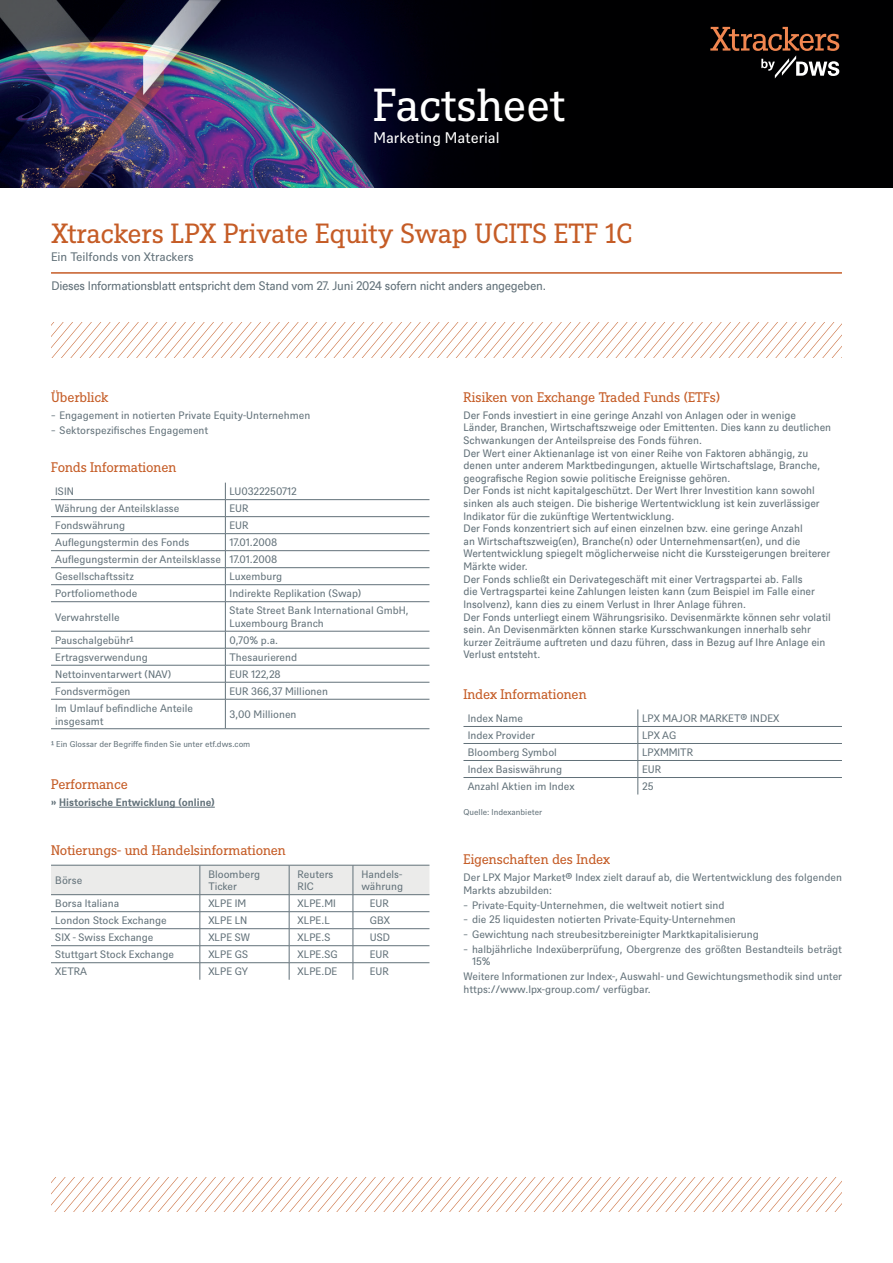
<style>
.page{position:relative;width:893px;height:1263px;background:#fff}
.page>*{position:absolute;margin:0;border:0;box-sizing:border-box;transform-origin:0 0}
.t1{font:45px "DWS Slab";letter-spacing:-.01em;color:#fff}
.t2{font:27px "DWS Slab";letter-spacing:-.005em;color:#c55c26}
.t3{font:15px "DWS Sans";color:#fff}
.t4{font:13.5px "DWS Slab";letter-spacing:-.01em;color:#c55c26}
.t5{font:12px "DWS Sans TT";letter-spacing:-.025em;color:#627179}
.t6{font:12px "DWS Sans";color:#627179}
.t7{font:10.5px/12.6px "DWS Sans";color:#627179}
.t8{font:10.5px/12.6px "DWS Sans TT";letter-spacing:-.005em;color:#627179}
.t9{font:700 10.5px "DWS Sans";color:#627179}
.t10{font:8.25px "DWS Sans";color:#627179}
</style>
<div class="page">
<hr style="left:59px;top:807px;width:156px;height:1px;background:#627179">
<hr style="left:51px;top:499px;width:174px;height:1px;background:#627179">
<hr style="left:225px;top:499px;width:204px;height:1px;background:#627179">
<hr style="left:51px;top:516px;width:174px;height:1px;background:#627179">
<hr style="left:225px;top:516px;width:204px;height:1px;background:#627179">
<hr style="left:51px;top:533px;width:174px;height:1px;background:#627179">
<hr style="left:225px;top:533px;width:204px;height:1px;background:#627179">
<hr style="left:51px;top:550px;width:174px;height:1px;background:#627179">
<hr style="left:225px;top:550px;width:204px;height:1px;background:#627179">
<hr style="left:51px;top:567px;width:174px;height:1px;background:#627179">
<hr style="left:225px;top:567px;width:204px;height:1px;background:#627179">
<hr style="left:51px;top:584px;width:174px;height:1px;background:#627179">
<hr style="left:225px;top:584px;width:204px;height:1px;background:#627179">
<hr style="left:51px;top:601px;width:174px;height:1px;background:#627179">
<hr style="left:225px;top:601px;width:204px;height:1px;background:#627179">
<hr style="left:51px;top:631px;width:174px;height:1px;background:#627179">
<hr style="left:225px;top:631px;width:204px;height:1px;background:#627179">
<hr style="left:51px;top:648px;width:174px;height:1px;background:#627179">
<hr style="left:225px;top:648px;width:204px;height:1px;background:#627179">
<hr style="left:51px;top:665px;width:174px;height:1px;background:#627179">
<hr style="left:51px;top:682px;width:174px;height:1px;background:#627179">
<hr style="left:51px;top:699px;width:174px;height:1px;background:#627179">
<hr style="left:51px;top:728px;width:174px;height:1px;background:#627179">
<hr style="left:225px;top:665px;width:204px;height:1px;background:#627179">
<hr style="left:225px;top:682px;width:204px;height:1px;background:#627179">
<hr style="left:225px;top:699px;width:204px;height:1px;background:#627179">
<hr style="left:225px;top:728px;width:204px;height:1px;background:#627179">
<svg style="left:225px;top:483px;width:1px;height:245px"></svg>
<svg style="left:51px;top:865px;width:378px;height:115px"></svg>
<hr style="left:463px;top:726px;width:175px;height:1px;background:#627179">
<hr style="left:638px;top:726px;width:204px;height:1px;background:#627179">
<hr style="left:463px;top:743px;width:175px;height:1px;background:#627179">
<hr style="left:638px;top:743px;width:204px;height:1px;background:#627179">
<hr style="left:463px;top:760px;width:175px;height:1px;background:#627179">
<hr style="left:638px;top:760px;width:204px;height:1px;background:#627179">
<hr style="left:463px;top:777px;width:175px;height:1px;background:#627179">
<hr style="left:638px;top:777px;width:204px;height:1px;background:#627179">
<svg style="left:638px;top:709px;width:1px;height:85px"></svg>
<hr style="left:51px;top:272px;width:791px;height:2px;background:#c55c26">
<svg style="left:52px;top:322px;width:790px;height:35px"></svg>
<img style="left:0;top:0;width:893px;height:188px">
<svg style="left:710px;top:27px;width:129px;height:51px;background:#3a2921"></svg>
<svg style="left:51px;top:1177px;width:791px;height:35px"></svg>
<h1 class="t1" style="left:373px;top:74px;width:193px">Factsheet</h1>
<h3 class="t3" style="left:373px;top:127px;width:128px">Marketing Material</h3>
<h2 class="t2" style="left:51px;top:215px;width:583px">Xtrackers LPX Private Equity Swap UCITS ETF 1C</h2>
<p class="t6" style="left:51px;top:249px;width:144px">Ein Teilfonds von Xtrackers</p>
<p class="t5" style="left:51px;top:278px;width:496px">Dieses Informationsblatt entspricht dem Stand vom 27. Juni 2024 sofern nicht anders angegeben.</p>
<p class="t4" style="left:51px;top:388px;width:59px">Überblick</p>
<p class="t7" style="left:51px;top:407px;width:261px;line-height:14.7px">̵ Engagement in notierten Private Equity-Unternehmen ̵ Sektorspezifisches Engagement</p>
<p class="t4" style="left:51px;top:458px;width:127px">Fonds Informationen</p>
<p class="t7" style="left:55px;top:485px;width:20px">ISIN</p>
<p class="t7" style="left:230px;top:485px;width:69px">LU0322250712</p>
<p class="t7" style="left:55px;top:502px;width:126px">Währung der Anteilsklasse</p>
<p class="t7" style="left:230px;top:502px;width:20px">EUR</p>
<p class="t7" style="left:55px;top:519px;width:71px">Fondswährung</p>
<p class="t7" style="left:230px;top:519px;width:20px">EUR</p>
<p class="t7" style="left:55px;top:536px;width:136px">Auflegungstermin des Fonds</p>
<p class="t7" style="left:55px;top:533px;width:224px;line-height:17px;text-align:justify;text-indent:174px">17.01.2008<br>Auflegungstermin der Anteilsklasse 17.01.2008<br>Gesellschaftssitz</p>
<p class="t7" style="left:230px;top:570px;width:54px">Luxemburg</p>
<p class="t7" style="left:55px;top:587px;width:84px">Portfoliomethode</p>
<p class="t7" style="left:230px;top:587px;width:133px">Indirekte Replikation (Swap)</p>
<p class="t7" style="left:55px;top:610px;width:66px">Verwahrstelle</p>
<p class="t7" style="left:230px;top:604px;width:181px">State Street Bank International GmbH,<br>Luxembourg Branch</p>
<p class="t7" style="left:55px;top:633px;width:80px">Pauschalgebühr¹</p>
<p class="t7" style="left:230px;top:633px;width:50px">0,70% p.a.</p>
<p class="t7" style="left:55px;top:650px;width:94px">Ertragsverwendung</p>
<p class="t7" style="left:230px;top:650px;width:69px">Thesaurierend</p>
<p class="t7" style="left:55px;top:667px;width:117px">Nettoinventarwert (NAV)</p>
<p class="t7" style="left:230px;top:667px;width:53px">EUR 122,28</p>
<p class="t7" style="left:55px;top:684px;width:77px">Fondsvermögen</p>
<p class="t7" style="left:230px;top:684px;width:100px">EUR 366,37 Millionen</p>
<p class="t7" style="left:55px;top:701px;width:139px">Im Umlauf befindliche Anteile insgesamt</p>
<p class="t7" style="left:230px;top:707px;width:68px">3,00 Millionen</p>
<p class="t10" style="left:51px;top:738px;width:201px">¹ Ein Glossar der Begriffe finden Sie unter etf.dws.com</p>
<p class="t4" style="left:51px;top:775px;width:78px">Performance</p>
<p class="t9" style="left:51px;top:795px;width:165px">» Historische Entwicklung (online)</p>
<p class="t4" style="left:51px;top:841px;width:236px">Notierungs- und Handelsinformationen</p>
<p class="t7" style="left:55px;top:873px;width:29px">Börse</p>
<p class="t7" style="left:208px;top:867px;width:53px">Bloomberg<br>Ticker</p>
<p class="t7" style="left:298px;top:867px;width:37px">Reuters<br>RIC</p>
<p class="t7" style="left:361px;top:867px;width:43px">Handels&shy;währung</p>
<p class="t7" style="left:55px;top:897px;width:66px">Borsa Italiana</p>
<p class="t7" style="left:208px;top:897px;width:39px">XLPE IM</p>
<p class="t7" style="left:298px;top:897px;width:40px">XLPE.MI</p>
<p class="t7" style="left:370px;top:897px;width:20px">EUR</p>
<p class="t7" style="left:55px;top:914px;width:113px">London Stock Exchange</p>
<p class="t7" style="left:208px;top:914px;width:41px">XLPE LN</p>
<p class="t7" style="left:298px;top:914px;width:34px">XLPE.L</p>
<p class="t7" style="left:370px;top:914px;width:22px">GBX</p>
<p class="t7" style="left:55px;top:931px;width:100px">SIX - Swiss Exchange</p>
<p class="t7" style="left:208px;top:931px;width:43px">XLPE SW</p>
<p class="t7" style="left:298px;top:931px;width:34px">XLPE.S</p>
<p class="t7" style="left:370px;top:931px;width:22px">USD</p>
<p class="t7" style="left:55px;top:948px;width:120px">Stuttgart Stock Exchange</p>
<p class="t7" style="left:208px;top:948px;width:41px">XLPE GS</p>
<p class="t7" style="left:298px;top:948px;width:42px">XLPE.SG</p>
<p class="t7" style="left:370px;top:948px;width:20px">EUR</p>
<p class="t7" style="left:55px;top:965px;width:33px">XETRA</p>
<p class="t7" style="left:208px;top:965px;width:41px">XLPE GY</p>
<p class="t7" style="left:298px;top:965px;width:41px">XLPE.DE</p>
<p class="t7" style="left:370px;top:965px;width:20px">EUR</p>
<p class="t4" style="left:463px;top:388px;width:258px">Risiken von Exchange Traded Funds (ETFs)</p>
<p class="t8" style="left:463px;top:408px;width:369px">Der Fonds investiert in eine geringe Anzahl von Anlagen oder in wenige Länder, Branchen, Wirtschaftszweige oder Emittenten. Dies kann zu deutlichen Schwankungen der Anteilspreise des Fonds führen.<br>Der Wert einer Aktienanlage ist von einer Reihe von Faktoren abhängig, zu denen unter anderem Marktbedingungen, aktuelle Wirtschaftslage, Branche, geografische Region sowie politische Ereignisse gehören.<br>Der Fonds ist nicht kapitalgeschützt. Der Wert Ihrer Investition kann sowohl sinken als auch steigen. Die bisherige Wertentwicklung ist kein zuverlässiger Indikator für die zukünftige Wertentwicklung.<br>Der Fonds konzentriert sich auf einen einzelnen bzw. eine geringe Anzahl<br>an Wirtschaftszweig(en), Branche(n) oder Unternehmensart(en), und die Wertentwicklung spiegelt möglicherweise nicht die Kurssteigerungen breiterer Märkte wider.<br>Der Fonds schließt ein Derivategeschäft mit einer Vertragspartei ab. Falls<br>die Vertragspartei keine Zahlungen leisten kann (zum Beispiel im Falle einer Insolvenz), kann dies zu einem Verlust in Ihrer Anlage führen.<br>Der Fonds unterliegt einem Währungsrisiko. Devisenmärkte können sehr volatil sein. An Devisenmärkten können starke Kursschwankungen innerhalb sehr kurzer Zeiträume auftreten und dazu führen, dass in Bezug auf Ihre Anlage ein Verlust entsteht.</p>
<p class="t4" style="left:463px;top:685px;width:125px">Index Informationen</p>
<p class="t7" style="left:468px;top:711px;width:57px">Index Name</p>
<p class="t7" style="left:642px;top:711px;width:139px">LPX MAJOR MARKET® INDEX</p>
<p class="t7" style="left:468px;top:728px;width:69px">Index Provider</p>
<p class="t7" style="left:642px;top:728px;width:36px">LPX AG</p>
<p class="t7" style="left:468px;top:745px;width:91px">Bloomberg Symbol</p>
<p class="t7" style="left:642px;top:745px;width:52px">LPXMMITR</p>
<p class="t7" style="left:468px;top:762px;width:96px">Index Basiswährung</p>
<p class="t7" style="left:642px;top:762px;width:20px">EUR</p>
<p class="t7" style="left:468px;top:779px;width:108px">Anzahl Aktien im Index</p>
<p class="t7" style="left:642px;top:779px;width:13px">25</p>
<p class="t10" style="left:463px;top:807px;width:80px">Quelle: Indexanbieter</p>
<p class="t4" style="left:463px;top:850px;width:148px">Eigenschaften des Index</p>
<p class="t7" style="left:463px;top:870px;width:380px">Der LPX Major Market® Index zielt darauf ab, die Wertentwicklung des folgenden<br>Markts abzubilden:</p>
<p class="t7" style="left:463px;top:897px;width:380px;line-height:14.7px">̵ Private-Equity-Unternehmen, die weltweit notiert sind<br>̵ die 25 liquidesten notierten Private-Equity-Unternehmen<br>̵ Gewichtung nach streubesitzbereinigter Marktkapitalisierung<br>̵ halbjährliche Indexüberprüfung, Obergrenze des größten Bestandteils beträgt</p>
<p class="t7" style="left:463px;top:953px;width:380px;line-height:14.7px;text-indent:9px">15%<br>Weitere Informationen zur Index-, Auswahl- und Gewichtungsmethodik sind unter</p>
<p class="t7" style="left:463px;top:982px;width:189px">https://www.lpx-group.com/ verfügbar.</p>
</div>
